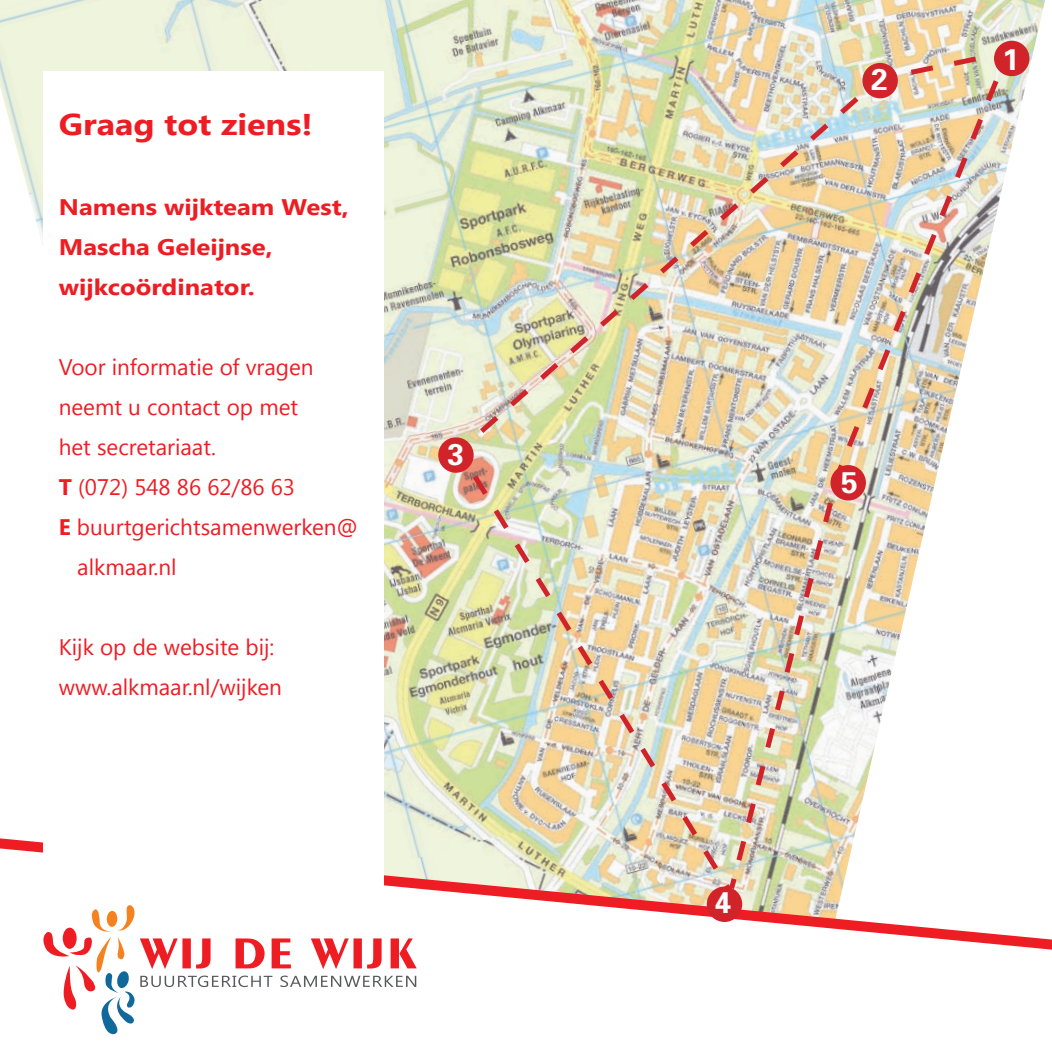
<style>
.page{position:relative;width:1052px;height:1051px;background:#fff}
.page>*{position:absolute;margin:0;border:0;box-sizing:border-box;transform-origin:0 0}
.t1{font:700 30px "Segoe UI";color:#ee1d23;scale:1.14 1}
.t2{font:700 30px "Univers";color:#fff}
.t3{font:22.5px/40px "Segoe UI";color:#ee1d23}
.t4{font:700 22.5px/40px "Segoe UI";color:#ee1d23;scale:1.14 1}
.s1{font-weight:700}
</style>
<div class="page">
<img style="left:0;top:0;width:421px;height:798px">
<img style="left:421px;top:0;width:269px;height:798px">
<img style="left:690px;top:0;width:355px;height:149px">
<img style="left:384px;top:798px;width:72px;height:38px">
<svg style="left:47px;top:951px;width:370px;height:84px"></svg>
<svg style="left:0;top:836px;width:1051px;height:115px"></svg>
<div style="left:43px;top:72px;width:341px;height:815px;background:#fff"></div>
<div style="left:706px;top:886px;width:36px;height:36px;background:#d1232a;border-radius:50%"></div>
<div style="left:993px;top:41px;width:36px;height:35px;background:#d1232a;border-radius:50%"></div>
<div style="left:438px;top:437px;width:35px;height:36px;background:#d1232a;border-radius:50%"></div>
<img style="left:456px;top:49px;width:555px;height:846px">
<h1 class="t1" style="left:59px;top:103px;width:224px">Graag tot ziens!</h1>
<p class="t4" style="left:59px;top:186px;width:256px">Namens wijkteam West,<br>Mascha Geleijnse, wijkcoӧrdinator.</p>
<p class="t3" style="left:59px;top:346px;width:256px">Voor informatie of vragen</p>
<p class="t3" style="left:59px;top:386px;width:241px">neemt u contact op met</p>
<p class="t3" style="left:59px;top:426px;width:159px">het secretariaat.</p>
<p class="t3" style="left:59px;top:466px;width:238px"><span class="s1">T</span> (072) 548 86 62/86 63</p>
<p class="t3" style="left:59px;top:506px;width:301px"><span class="s1">E</span> buurtgerichtsamenwerken@</p>
<p class="t3" style="left:77px;top:546px;width:101px">alkmaar.nl</p>
<p class="t3" style="left:59px;top:626px;width:225px">kijk op de website bij: www.alkmaar.nl/wijken</p>
<h1 class="t2" style="left:447px;top:435px;width:18px">3</h1>
<h1 class="t2" style="left:871px;top:60px;width:18px">2</h1>
<h1 class="t2" style="left:1002px;top:40px;width:18px">1</h1>
<h1 class="t2" style="left:841px;top:463px;width:18px">5</h1>
<h1 class="t2" style="left:714px;top:882px;width:18px">4</h1>
</div>
